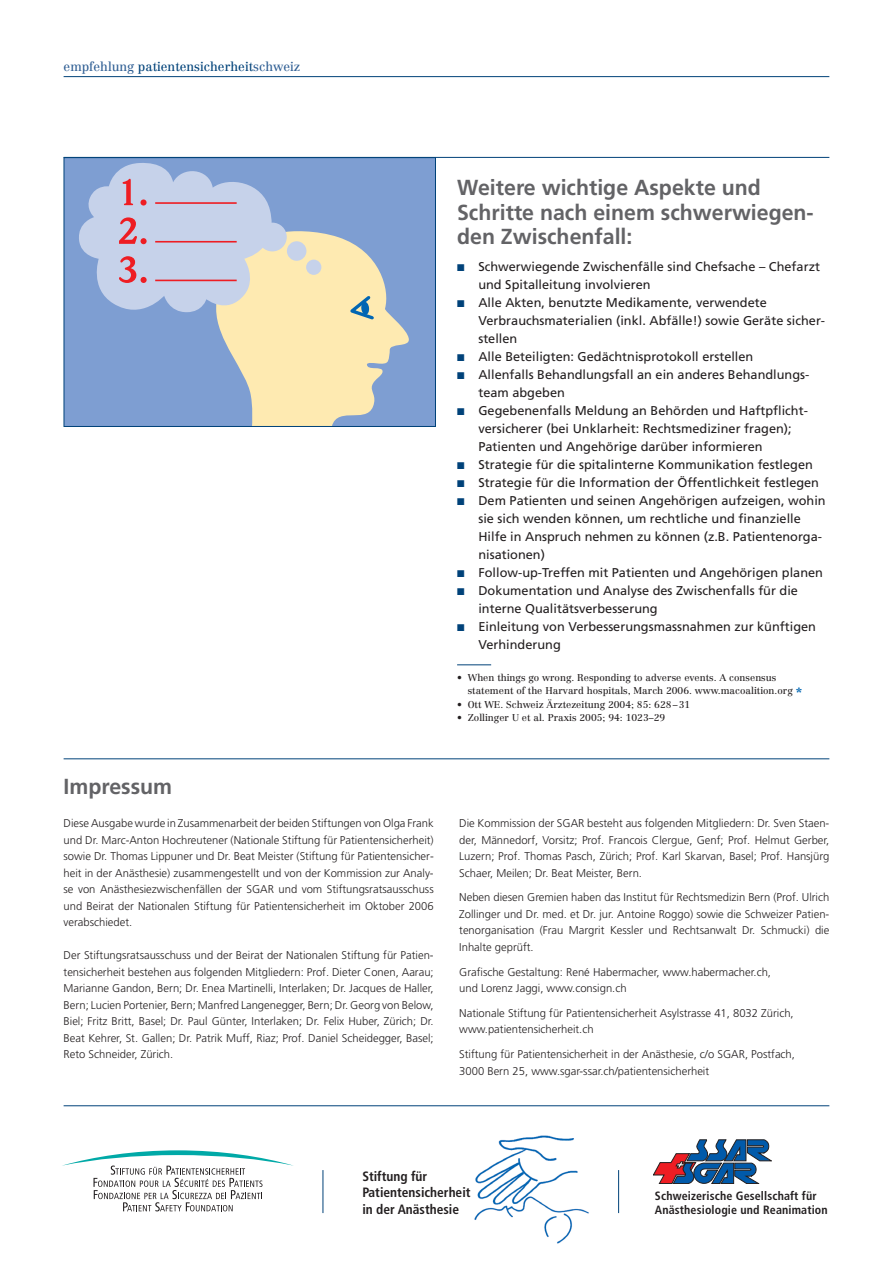
<style>
.page{position:relative;width:893px;height:1263px;background:#fff}
.page>*{position:absolute;margin:0;border:0;box-sizing:border-box;transform-origin:0 0}
.t1{font:700 21.75px/24.8px "Frutiger";color:#636366}
.t2{font:700 condensed 13.5px/16.4px "Frutiger";color:#231f20}
.t3{font:12.75px/18px "Frutiger";color:#231f20}
.t4{font:12.75px "Centennial";color:#004279}
.t5{font:700 condensed 12px/13.5px "Frutiger";letter-spacing:.01em;color:#231f20}
.t6{font:300 11.25px/16.5px "Frutiger";color:#231f20;text-align:justify}
.t7{font:9.75px/13.5px "Centennial";color:#231f20}
.s1{color:#305f94}
.s2{color:#004279}
.s3{font-weight:700;font-size:13.5px;color:#0166b3}
</style>
<div class="page">
<hr style="left:457px;top:665px;width:34px;height:1px;background:#004279">
<hr style="left:64px;top:157px;width:765px;height:1px;background:#004279">
<hr style="left:64px;top:758px;width:765px;height:1px;background:#004279">
<hr style="left:64px;top:76px;width:765px;height:1px;background:#004279">
<hr style="left:64px;top:1105px;width:765px;height:1px;background:#004279">
<svg style="left:62px;top:1150px;width:231px;height:61px"></svg>
<img style="left:474px;top:1135px;width:115px;height:108px">
<svg style="left:653px;top:1140px;width:118px;height:44px"></svg>
<hr style="left:322px;top:1170px;width:1px;height:43px;background:#004279">
<hr style="left:618px;top:1170px;width:1px;height:43px;background:#004279">
<div style="left:64px;top:158px;width:371px;height:268px;background:#7e9ed2"></div>
<svg style="left:79px;top:163px;width:330px;height:262px"></svg>
<hr style="left:155px;top:202px;width:82px;height:2px;background:#ee1d23">
<hr style="left:155px;top:241px;width:82px;height:2px;background:#ee1d23">
<hr style="left:155px;top:280px;width:82px;height:1px;background:#ee1d23">
<div style="left:64px;top:157px;width:372px;height:270px;border:1px solid #004279"></div>
<p class="t4" style="left:64px;top:62px;width:238px"><span class="s1">empfehlung</span> patientensicherheit<span class="s1">schweiz</span></p>
<h1 class="t1" style="left:64px;top:776px;width:110px">Impressum</h1>
<p class="t6" style="left:64px;top:816px;width:371px">Diese Ausgabe wurde in Zusammenarbeit der beiden Stiftungen von Olga Frank und Dr. Marc-Anton Hochreutener (Nationale Stiftung für Patientensicherheit) sowie Dr. Thomas Lippuner und Dr. Beat Meister (Stiftung für Patientensicher&shy;heit in der Anästhesie) zusammengestellt und von der Kommission zur Analy&shy;se von Anästhesiezwischenfällen der SGAR und vom Stiftungsratsausschuss und Beirat der Nationalen Stiftung für Patientensicherheit im Oktober 2006 verabschiedet.</p>
<p class="t6" style="left:64px;top:948px;width:371px">Der Stiftungsratsausschuss und der Beirat der Nationalen Stiftung für Patien&shy;tensicherheit bestehen aus folgenden Mitgliedern: Prof. Dieter Conen, Aarau; Marianne Gandon, Bern; Dr. Enea Martinelli, Interlaken; Dr. Jacques de Haller, Bern; Lucien Portenier, Bern; Manfred Langenegger, Bern; Dr. Georg von Below, Biel; Fritz Britt, Basel; Dr. Paul Günter, Interlaken; Dr. Felix Huber, Zürich; Dr.<br>Beat Kehrer, St. Gallen; Dr. Patrik Muff, Riaz; Prof. Daniel Scheidegger, Basel; Reto Schneider, Zürich.</p>
<h1 class="t1" style="left:457px;top:177px;width:358px">Weitere wichtige Aspekte und<br>Schritte nach einem schwerwiegen&shy;den Zwischenfall:</h1>
<p class="t3" style="left:478px;top:259px;width:343px;text-indent:-21px"><span class="s2">■</span> Schwerwiegende Zwischenfälle sind Chefsache – Chefarzt und Spitalleitung involvieren</p>
<p class="t3" style="left:478px;top:295px;width:348px;text-indent:-21px"><span class="s2">■</span> Alle Akten, benutzte Medikamente, verwendete<br>Verbrauchsmaterialien (inkl. Abfälle!) sowie Geräte sicher&shy;stellen</p>
<p class="t3" style="left:457px;top:349px;width:298px"><span class="s2">■</span> Alle Beteiligten: Gedächtnisprotokoll erstellen</p>
<p class="t3" style="left:478px;top:367px;width:332px;text-indent:-21px"><span class="s2">■</span> Allenfalls Behandlungsfall an ein anderes Behandlungs&shy;team abgeben</p>
<p class="t3" style="left:478px;top:403px;width:331px;text-indent:-21px"><span class="s2">■</span> Gegebenenfalls Meldung an Behörden und Haftpflicht&shy;versicherer (bei Unklarheit: Rechtsmediziner fragen);<br>Patienten und Angehörige darüber informieren</p>
<p class="t3" style="left:457px;top:457px;width:357px"><span class="s2">■</span> Strategie für die spitalinterne Kommunikation festlegen</p>
<p class="t3" style="left:457px;top:475px;width:363px"><span class="s2">■</span> Strategie für die Information der Öffentlichkeit festlegen</p>
<p class="t3" style="left:478px;top:493px;width:349px;text-indent:-21px"><span class="s2">■</span> Dem Patienten und seinen Angehörigen aufzeigen, wohin sie sich wenden können, um rechtliche und finanzielle Hilfe in Anspruch nehmen zu können (z.B. Patientenorga&shy;nisationen)</p>
<p class="t3" style="left:457px;top:565px;width:367px"><span class="s2">■</span> Follow-up-Treffen mit Patienten und Angehörigen planen</p>
<p class="t3" style="left:478px;top:583px;width:321px;text-indent:-21px"><span class="s2">■</span> Dokumentation und Analyse des Zwischenfalls für die interne Qualitätsverbesserung</p>
<p class="t3" style="left:478px;top:619px;width:339px;text-indent:-21px"><span class="s2">■</span> Einleitung von Verbesserungsmassnahmen zur künftigen<br>Verhinderung</p>
<p class="t7" style="left:468px;top:672px;width:336px;text-indent:-11px">• When things go wrong. Responding to adverse events. A consensus statement of the Harvard hospitals, March 2006. www.macoalition.org <span class="s3">*</span></p>
<p class="t7" style="left:457px;top:699px;width:235px">• Ott WE. Schweiz Ärztezeitung 2004; 85: 628–31</p>
<p class="t7" style="left:457px;top:712px;width:210px">• Zollinger U et al. Praxis 2005; 94: 1023–29</p>
<p class="t6" style="left:459px;top:816px;width:371px">Die Kommission der SGAR besteht aus folgenden Mitgliedern: Dr. Sven Staen&shy;der, Männedorf, Vorsitz; Prof. Francois Clergue, Genf; Prof. Helmut Gerber, Luzern; Prof. Thomas Pasch, Zürich; Prof. Karl Skarvan, Basel; Prof. Hansjürg Schaer, Meilen; Dr. Beat Meister, Bern.</p>
<p class="t6" style="left:459px;top:890px;width:371px">Neben diesen Gremien haben das Institut für Rechtsmedizin Bern (Prof. Ulrich Zollinger und Dr. med. et Dr. jur. Antoine Roggo) sowie die Schweizer Patien&shy;tenorganisation (Frau Margrit Kessler und Rechtsanwalt Dr. Schmucki) die Inhalte geprüft.</p>
<p class="t6" style="left:459px;top:964px;width:313px">Grafische Gestaltung: René Habermacher, www.habermacher.ch, und Lorenz Jaggi, www.consign.ch</p>
<p class="t6" style="left:459px;top:1006px;width:336px">Nationale Stiftung für Patientensicherheit Asylstrasse 41, 8032 Zürich, www.patientensicherheit.ch</p>
<p class="t6" style="left:459px;top:1047px;width:337px">Stiftung für Patientensicherheit in der Anästhesie, c/o SGAR, Postfach,<br>3000 Bern 25, www.sgar-ssar.ch/patientensicherheit</p>
<p class="t2" style="left:362px;top:1169px;width:110px">Stiftung für<br>Patientensicherheit in der Anästhesie</p>
<p class="t5" style="left:655px;top:1190px;width:174px">Schweizerische Gesellschaft für<br>Anästhesiologie und Reanimation</p>
</div>
